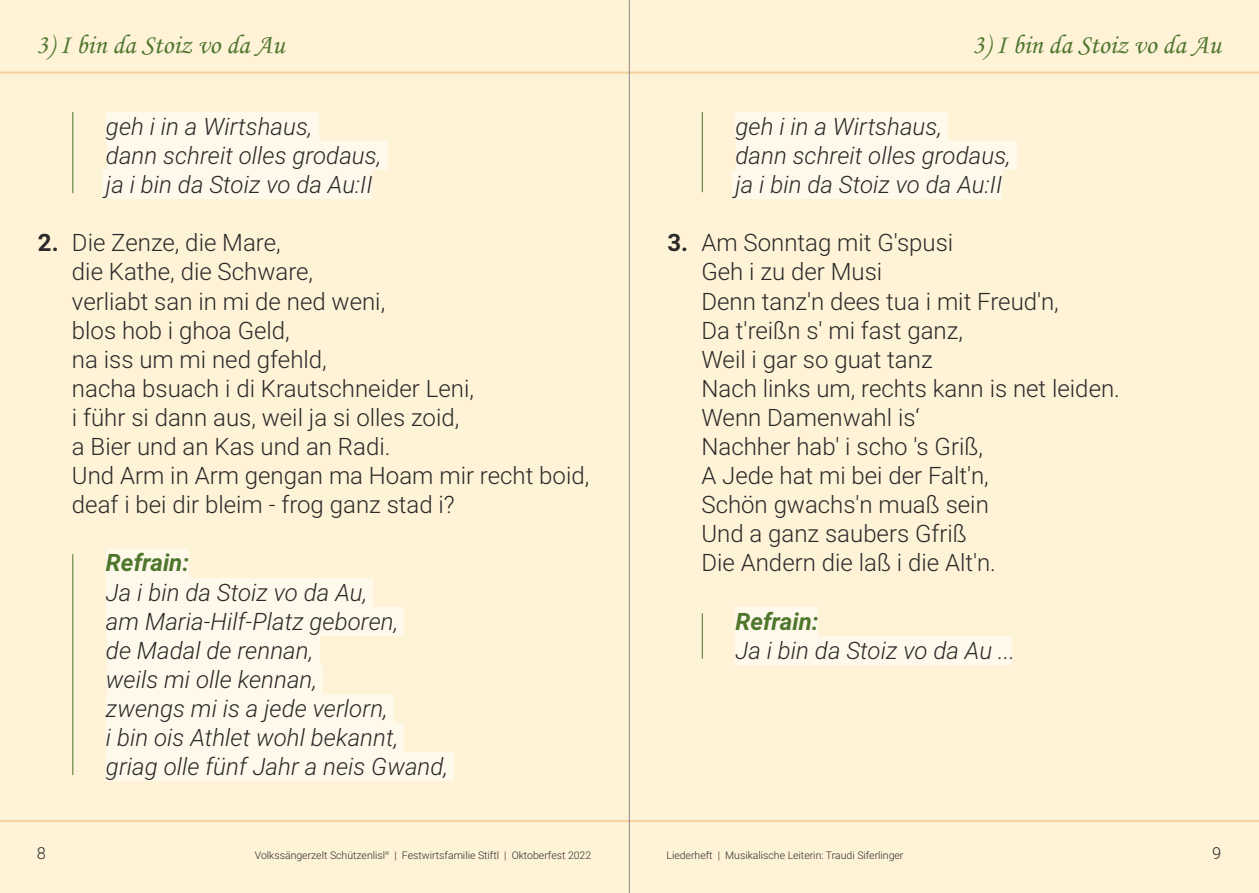
<style>
.page{position:relative;width:1259px;height:893px;background:#fff}
.page>*{position:absolute;margin:0;border:0;box-sizing:border-box;transform-origin:0 0}
.t1{font:27px "Monotype Corsiva";color:#4f762d}
.t2{font:300 24px/29.1px "Roboto";color:#2b2a29}
.t3{font:italic 300 24px/29.1px "Roboto";color:#2b2a29}
.t4{font:italic 700 24px "Roboto";color:#4f762d}
.t5{font:300 16.5px "Roboto";color:#2b2a29}
.t6{font:300 10.5px "Roboto";color:#2b2a29}
.s1{font-weight:700}
</style>
<div class="page">
<div style="left:629px;top:0;width:630px;height:893px;background:#fef2d7"></div>
<div style="left:0;top:0;width:629px;height:893px;background:#fef2d7"></div>
<hr style="left:629px;top:72px;width:630px;height:2px;background:#f4d29f">
<hr style="left:0;top:72px;width:629px;height:2px;background:#f4d29f">
<div style="left:106px;top:112px;width:212px;height:29px;background:#fff9eb"></div>
<div style="left:107px;top:141px;width:280px;height:29px;background:#fff9eb"></div>
<div style="left:103px;top:170px;width:269px;height:29px;background:#fff9eb"></div>
<div style="left:106px;top:549px;width:82px;height:28px;background:#fff9eb"></div>
<div style="left:106px;top:578px;width:267px;height:28px;background:#fff9eb"></div>
<div style="left:106px;top:607px;width:298px;height:29px;background:#fff9eb"></div>
<div style="left:107px;top:636px;width:212px;height:29px;background:#fff9eb"></div>
<div style="left:108px;top:665px;width:215px;height:29px;background:#fff9eb"></div>
<div style="left:106px;top:694px;width:288px;height:29px;background:#fff9eb"></div>
<div style="left:107px;top:723px;width:297px;height:29px;background:#fff9eb"></div>
<div style="left:106px;top:752px;width:348px;height:29px;background:#fff9eb"></div>
<hr style="left:627px;top:820px;width:632px;height:2px;background:#f4d29f">
<hr style="left:0;top:820px;width:629px;height:2px;background:#f4d29f">
<hr style="left:629px;top:0;width:1px;height:893px;background:#898989">
<div style="left:735px;top:112px;width:213px;height:29px;background:#fff9eb"></div>
<div style="left:736px;top:141px;width:280px;height:29px;background:#fff9eb"></div>
<div style="left:732px;top:170px;width:107px;height:29px;background:#fff9eb"></div>
<div style="left:839px;top:170px;width:162px;height:29px;background:#fff9eb"></div>
<div style="left:735px;top:607px;width:83px;height:29px;background:#fff9eb"></div>
<div style="left:736px;top:636px;width:276px;height:29px;background:#fff9eb"></div>
<hr style="left:72px;top:112px;width:1px;height:81px;background:#4f762d">
<hr style="left:72px;top:554px;width:1px;height:221px;background:#4f762d">
<hr style="left:702px;top:112px;width:1px;height:80px;background:#4f762d">
<hr style="left:702px;top:613px;width:1px;height:46px;background:#4f762d">
<p class="t1" style="left:36px;top:34px;width:250px">3) I bin da Stoiz vo da Au</p>
<p class="t1" style="left:972px;top:34px;width:250px">3) I bin da Stoiz vo da Au</p>
<p class="t3" style="left:106px;top:114px;width:277px">geh i in a Wirtshaus,<br>dann schreit olles grodaus, ja i bin da Stoiz vo da Au:II</p>
<p class="t2" style="left:72px;top:231px;width:519px;text-indent:-34px"><span class="s1">2.</span> Die Zenze, die Mare,<br>die Kathe, die Schware,<br>verliabt san in mi de ned weni,<br>blos hob i ghoa Geld,<br>na iss um mi ned gfehld,<br>nacha bsuach i di Krautschneider Leni,<br>i führ si dann aus, weil ja si olles zoid,<br>a Bier und an Kas und an Radi.<br>Und Arm in Arm gengan ma Hoam mir recht boid, deaf i bei dir bleim - frog ganz stad i?</p>
<p class="t4" style="left:106px;top:553px;width:85px">Refrain:</p>
<p class="t3" style="left:106px;top:580px;width:344px">Ja i bin da Stoiz vo da Au,<br>am Maria-Hilf-Platz geboren,<br>de Madal de rennan,<br>weils mi olle kennan,<br>zwengs mi is a jede verlorn,<br>i bin ois Athlet wohl bekannt, griag olle fünf Jahr a neis Gwand,</p>
<p class="t3" style="left:735px;top:114px;width:277px">geh i in a Wirtshaus,<br>dann schreit olles grodaus, ja i bin da Stoiz vo da Au:II</p>
<p class="t2" style="left:701px;top:231px;width:420px;text-indent:-34px"><span class="s1">3.</span> Am Sonntag mit G'spusi<br>Geh i zu der Musi<br>Denn tanz'n dees tua i mit Freud'n,<br>Da t'reißn s' mi fast ganz,<br>Weil i gar so guat tanz<br>Nach links um, rechts kann is net leiden.<br>Wenn Damenwahl is‘<br>Nachher hab' i scho 's Griß,<br>A Jede hat mi bei der Falt'n,<br>Schön gwachs'n muaß sein<br>Und a ganz saubers Gfriß<br>Die Andern die laß i die Alt'n.</p>
<p class="t4" style="left:735px;top:612px;width:85px">Refrain:</p>
<p class="t3" style="left:735px;top:638px;width:281px">Ja i bin da Stoiz vo da Au ...</p>
<p class="t5" style="left:37px;top:847px;width:11px">8</p>
<p class="t6" style="left:255px;top:851px;width:338px">Volkssängerzelt Schützenlisl<sup>®</sup> | Festwirtsfamilie Stiftl | Oktoberfest 2022</p>
<p class="t5" style="left:1212px;top:847px;width:11px">9</p>
<p class="t6" style="left:666px;top:851px;width:238px">Liederheft | Musikalische Leiterin: Traudi Siferlinger</p>
</div>
